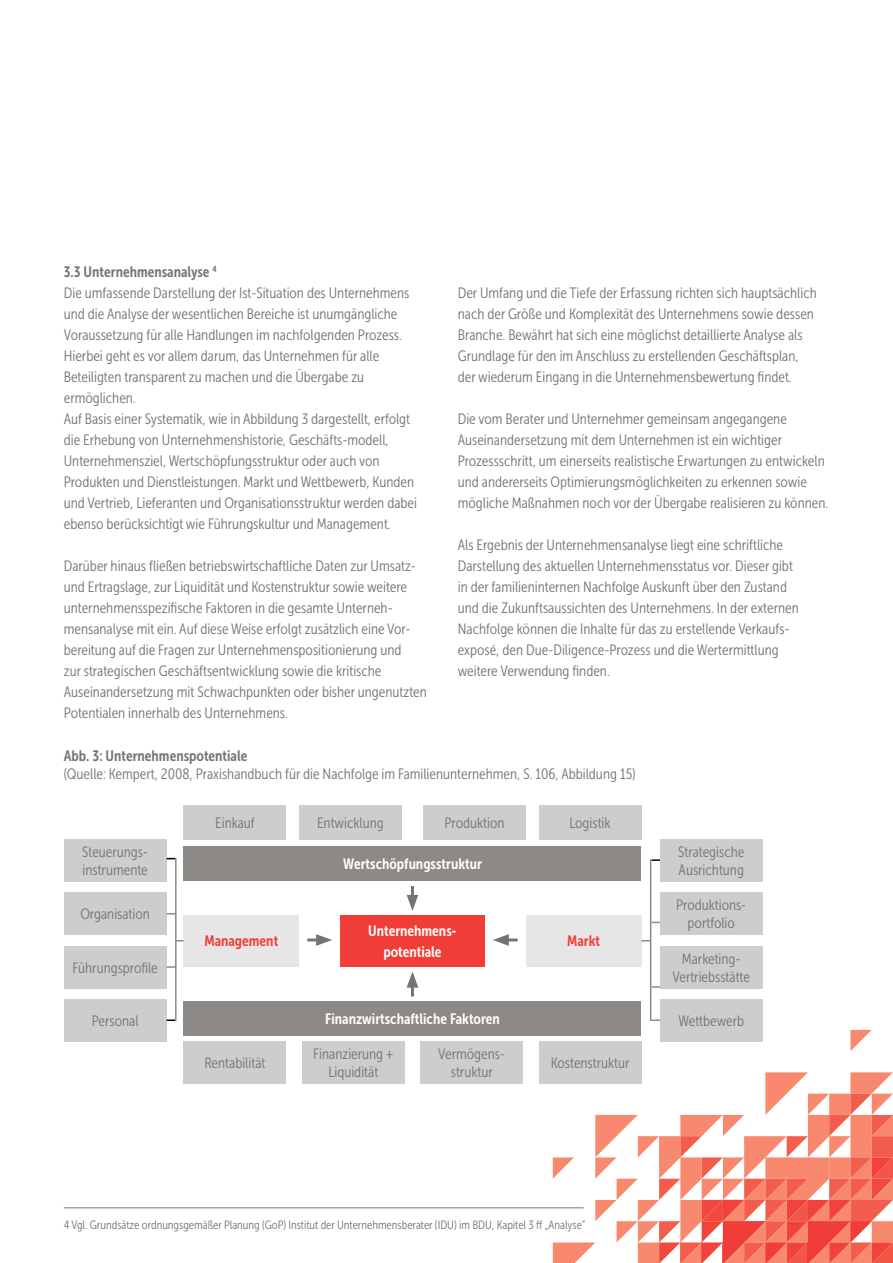
<style>
.page{position:relative;width:893px;height:1263px;background:#fff}
.page>*{position:absolute;margin:0;border:0;box-sizing:border-box;transform-origin:0 0}
.t1{font:15px/21px "Museo Sans Cond 300";color:#787370}
.t2{font:15px/21px "Museo Sans Cond 700";color:#fff;text-align:center}
.t3{font:15px "Museo Sans Cond 700";color:#787370}
.t4{font:15px "Museo Sans Cond 700";color:#f13d37}
.t5{font:12px "Museo Sans Cond 300";color:#787370}
</style>
<div class="page">
<svg style="left:850px;top:1030px;width:22px;height:21px"></svg>
<svg style="left:553px;top:1072px;width:340px;height:191px"></svg>
<div style="left:184px;top:805px;width:102px;height:34px;background:#cecdcd"></div>
<div style="left:299px;top:805px;width:103px;height:34px;background:#cecdcd"></div>
<div style="left:423px;top:805px;width:103px;height:34px;background:#cecdcd"></div>
<div style="left:539px;top:805px;width:102px;height:34px;background:#cecdcd"></div>
<div style="left:184px;top:847px;width:457px;height:34px;background:#8c8986"></div>
<div style="left:184px;top:1041px;width:102px;height:43px;background:#cecdcd"></div>
<div style="left:302px;top:1041px;width:103px;height:43px;background:#cecdcd"></div>
<div style="left:420px;top:1041px;width:103px;height:43px;background:#cecdcd"></div>
<div style="left:539px;top:1041px;width:102px;height:43px;background:#cecdcd"></div>
<div style="left:64px;top:839px;width:103px;height:43px;background:#cecdcd"></div>
<div style="left:660px;top:839px;width:103px;height:43px;background:#cecdcd"></div>
<div style="left:64px;top:892px;width:103px;height:43px;background:#cecdcd"></div>
<div style="left:660px;top:892px;width:103px;height:43px;background:#cecdcd"></div>
<div style="left:64px;top:946px;width:103px;height:42px;background:#cecdcd"></div>
<div style="left:660px;top:946px;width:103px;height:42px;background:#cecdcd"></div>
<div style="left:64px;top:999px;width:103px;height:42px;background:#cecdcd"></div>
<div style="left:660px;top:999px;width:103px;height:42px;background:#cecdcd"></div>
<div style="left:184px;top:1002px;width:457px;height:34px;background:#8c8986"></div>
<svg style="left:167px;top:1019px;width:8px;height:2px"></svg>
<svg style="left:651px;top:1019px;width:9px;height:2px"></svg>
<svg style="left:651px;top:859px;width:9px;height:2px"></svg>
<svg style="left:167px;top:966px;width:8px;height:2px"></svg>
<hr style="left:175px;top:858px;width:2px;height:163px;background:#8c8986">
<svg style="left:651px;top:986px;width:9px;height:2px"></svg>
<hr style="left:650px;top:859px;width:1px;height:162px;background:#8c8986">
<div style="left:184px;top:915px;width:115px;height:51px;background:#e7e6e6"></div>
<div style="left:340px;top:915px;width:144px;height:51px;background:#f13d37"></div>
<div style="left:526px;top:915px;width:115px;height:51px;background:#e7e6e6"></div>
<hr style="left:503px;top:938px;width:15px;height:3px;background:#787370">
<svg style="left:493px;top:934px;width:16px;height:12px"></svg>
<hr style="left:307px;top:938px;width:15px;height:3px;background:#787370">
<svg style="left:316px;top:934px;width:16px;height:12px"></svg>
<hr style="left:411px;top:982px;width:3px;height:14px;background:#787370">
<svg style="left:407px;top:971px;width:11px;height:17px"></svg>
<hr style="left:411px;top:886px;width:3px;height:14px;background:#787370">
<svg style="left:407px;top:895px;width:11px;height:16px"></svg>
<hr style="left:64px;top:1207px;width:520px;height:1px;background:#787370">
<p class="t3" style="left:64px;top:263px;width:155px">3.3 Unternehmensanalyse <sup>4</sup></p>
<p class="t1" style="left:64px;top:282px;width:355px">Die umfassende Darstellung der Ist-Situation des Unternehmens und die Analyse der wesentlichen Bereiche ist unumgängliche Voraussetzung für alle Handlungen im nachfolgenden Prozess.<br>Hierbei geht es vor allem darum, das Unternehmen für alle Beteiligten transparent zu machen und die Übergabe zu ermöglichen.<br>Auf Basis einer Systematik, wie in Abbildung 3 dargestellt, erfolgt die Erhebung von Unternehmenshistorie, Geschäfts-modell, Unternehmensziel, Wertschöpfungsstruktur oder auch von Produkten und Dienstleistungen. Markt und Wettbewerb, Kunden und Vertrieb, Lieferanten und Organisationsstruktur werden dabei ebenso berücksichtigt wie Führungskultur und Management.</p>
<p class="t1" style="left:64px;top:555px;width:365px">Darüber hinaus fließen betriebswirtschaftliche Daten zur Umsatz&shy;und Ertragslage, zur Liquidität und Kostenstruktur sowie weitere unternehmensspezifische Faktoren in die gesamte Unterneh&shy;mensanalyse mit ein. Auf diese Weise erfolgt zusätzlich eine Vor&shy;bereitung auf die Fragen zur Unternehmenspositionierung und<br>zur strategischen Geschäftsentwicklung sowie die kritische Auseinandersetzung mit Schwachpunkten oder bisher ungenutzten Potentialen innerhalb des Unternehmens.</p>
<p class="t1" style="left:458px;top:282px;width:360px">Der Umfang und die Tiefe der Erfassung richten sich hauptsächlich nach der Größe und Komplexität des Unternehmens sowie dessen Branche. Bewährt hat sich eine möglichst detaillierte Analyse als Grundlage für den im Anschluss zu erstellenden Geschäftsplan, der wiederum Eingang in die Unternehmensbewertung findet.</p>
<p class="t1" style="left:458px;top:408px;width:372px">Die vom Berater und Unternehmer gemeinsam angegangene Auseinandersetzung mit dem Unternehmen ist ein wichtiger Prozessschritt, um einerseits realistische Erwartungen zu entwickeln und andererseits Optimierungsmöglichkeiten zu erkennen sowie mögliche Maßnahmen noch vor der Übergabe realisieren zu können.</p>
<p class="t1" style="left:458px;top:534px;width:343px">Als Ergebnis der Unternehmensanalyse liegt eine schriftliche Darstellung des aktuellen Unternehmensstatus vor. Dieser gibt in der familieninternen Nachfolge Auskunft über den Zustand und die Zukunftsaussichten des Unternehmens. In der externen Nachfolge können die Inhalte für das zu erstellende Verkaufs&shy;exposé, den Due-Diligence-Prozess und die Wertermittlung weitere Verwendung finden.</p>
<p class="t3" style="left:64px;top:747px;width:185px">Abb. 3: Unternehmenspotentiale</p>
<p class="t1" style="left:64px;top:763px;width:573px">(Quelle: Kempert, 2008, Praxishandbuch für die Nachfolge im Familienunternehmen, S. 106, Abbildung 15)</p>
<p class="t1" style="left:215px;top:812px;width:41px">Einkauf</p>
<p class="t1" style="left:317px;top:812px;width:68px">Entwicklung</p>
<p class="t1" style="left:444px;top:812px;width:61px">Produktion</p>
<p class="t1" style="left:569px;top:812px;width:43px">Logistik</p>
<p class="t2" style="left:343px;top:853px;width:140px">Wertschöpfungsstruktur</p>
<p class="t1" style="left:82px;top:843px;width:67px;line-height:18px">Steuerungs&shy;instrumente</p>
<p class="t1" style="left:678px;top:843px;width:68px;line-height:18px">Strategische<br>Ausrichtung</p>
<p class="t1" style="left:80px;top:904px;width:71px">Organisation</p>
<p class="t1" style="left:676px;top:896px;width:72px;line-height:18px;text-align:center">Produktions&shy;portfolio</p>
<p class="t1" style="left:73px;top:957px;width:87px">Führungsprofile</p>
<p class="t1" style="left:672px;top:950px;width:79px;line-height:18px;text-align:center">Marketing-<br>Vertriebsstätte</p>
<p class="t1" style="left:92px;top:1010px;width:48px">Personal</p>
<p class="t2" style="left:325px;top:1009px;width:176px">Finanzwirtschaftliche Faktoren</p>
<p class="t1" style="left:678px;top:1010px;width:67px">Wettbewerb</p>
<p class="t4" style="left:204px;top:933px;width:75px">Management</p>
<p class="t2" style="left:368px;top:920px;width:90px">Unternehmens&shy;potentiale</p>
<p class="t4" style="left:567px;top:933px;width:35px">Markt</p>
<p class="t1" style="left:204px;top:1053px;width:62px">Rentabilität</p>
<p class="t1" style="left:313px;top:1045px;width:82px;line-height:18px;text-align:center">Finanzierung +<br>Liquidität</p>
<p class="t1" style="left:438px;top:1045px;width:68px;line-height:18px;text-align:center">Vermögens&shy;struktur</p>
<p class="t1" style="left:551px;top:1053px;width:80px">Kostenstruktur</p>
<p class="t5" style="left:64px;top:1218px;width:523px">4 Vgl. Grundsätze ordnungsgemäßer Planung (GoP) Institut der Unternehmensberater (IDU) im BDU, Kapitel 3 ff „Analyse“</p>
</div>
